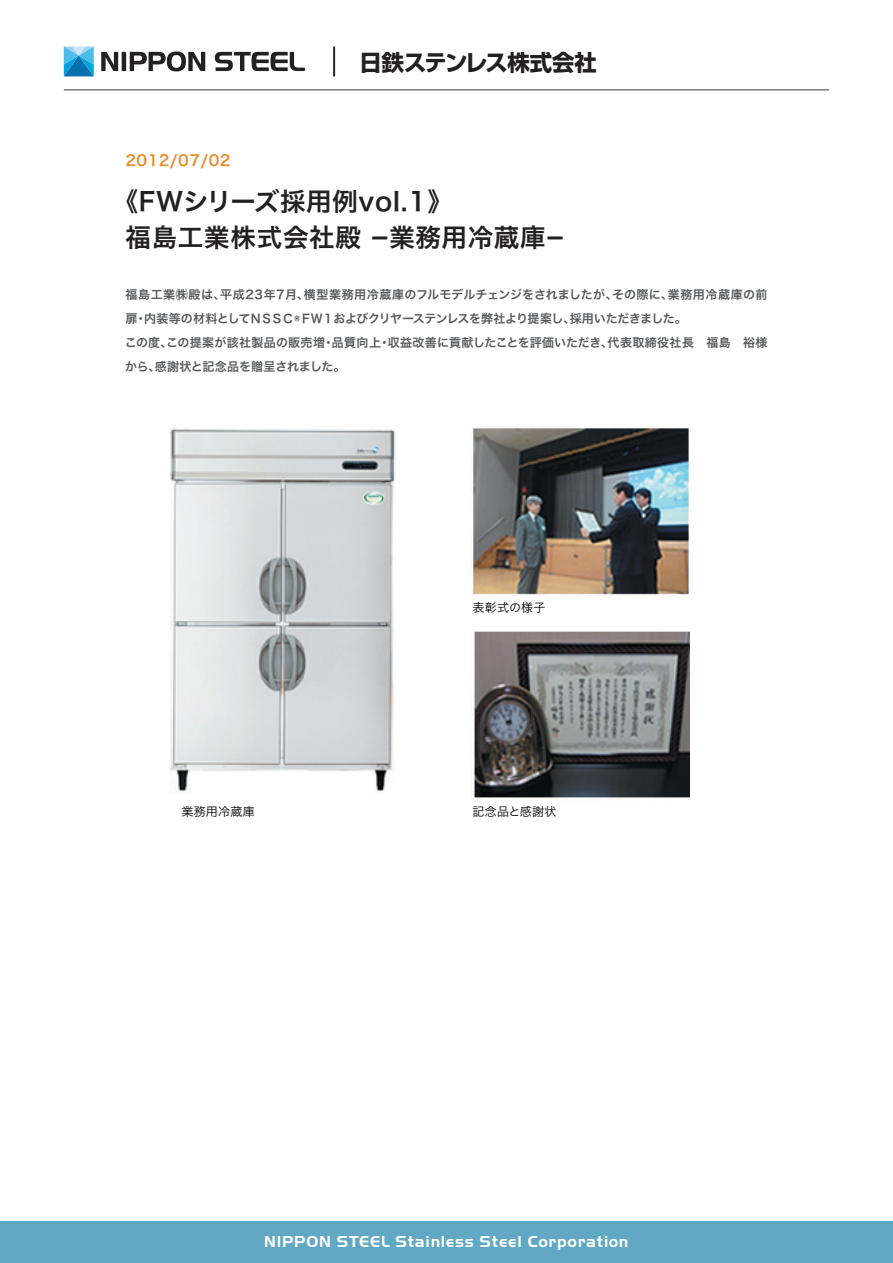
<style>
.page{position:relative;width:893px;height:1263px;background:#fff}
.page>*{position:absolute;margin:0;border:0;box-sizing:border-box;transform-origin:0 0}
.t1{font:25.5px/36px "Hira Kaku Pro W6";letter-spacing:.03em;color:#222021}
.t2{font:700 22.35px "Shin Go Pro";letter-spacing:-.02em;color:#222021}
.t3{font:700 16.5px "Handel Got D";letter-spacing:.05em;color:#fff}
.t4{font:15px "Hira Kaku Pro W6";letter-spacing:.03em;color:#ea8d2d}
.t5{font:12px/24px "Hira Kaku Pro W6";letter-spacing:.01em;color:#56585a}
.t6{font:12px "Hira Kaku Pro W3";letter-spacing:.03em;color:#000001}
</style>
<div class="page">
<img style="left:169px;top:428px;width:227px;height:364px">
<img style="left:471px;top:427px;width:219px;height:169px">
<img style="left:472px;top:631px;width:218px;height:167px">
<hr style="left:64px;top:89px;width:765px;height:2px;background:#767b7e">
<div style="left:0;top:1221px;width:893px;height:42px;background:#61a8c4"></div>
<svg style="left:64px;top:46px;width:30px;height:30px"></svg>
<svg style="left:101px;top:51px;width:104px;height:20px"></svg>
<svg style="left:215px;top:52px;width:90px;height:19px"></svg>
<hr style="left:333px;top:46px;width:2px;height:30px;background:#222021">
<p class="t4" style="left:125px;top:147px;width:107px">2012/07/02</p>
<h2 class="t2" style="left:360px;top:44px;width:239px">日鉄ステンレス株式会社</h2>
<h1 class="t1" style="left:125px;top:182px;width:440px;text-indent:-13px">《FWシリーズ採用例vol.1》<br>福島工業株式会社殿 -業務用冷蔵庫-</h1>
<p class="t5" style="left:125px;top:282px;width:644px">福島工業㈱殿は、平成23年7月、横型業務用冷蔵庫のフルモデルチェンジをされましたが、その際に、業務用冷蔵庫の前扉・内装等の材料としてＮＳＳＣ®ＦＷ１およびクリヤーステンレスを弊社より提案し、採用いただきました。<br>この度、この提案が該社製品の販売増・品質向上・収益改善に貢献したことを評価いただき、代表取締役社長 福島 裕様から、感謝状と記念品を贈呈されました。</p>
<p class="t6" style="left:472px;top:597px;width:75px">表彰式の様子</p>
<p class="t6" style="left:181px;top:801px;width:75px">業務用冷蔵庫</p>
<p class="t6" style="left:472px;top:801px;width:86px">記念品と感謝状</p>
<h3 class="t3" style="left:264px;top:1232px;width:366px">NIPPON STEEL Stainless Steel Corporation</h3>
</div>
